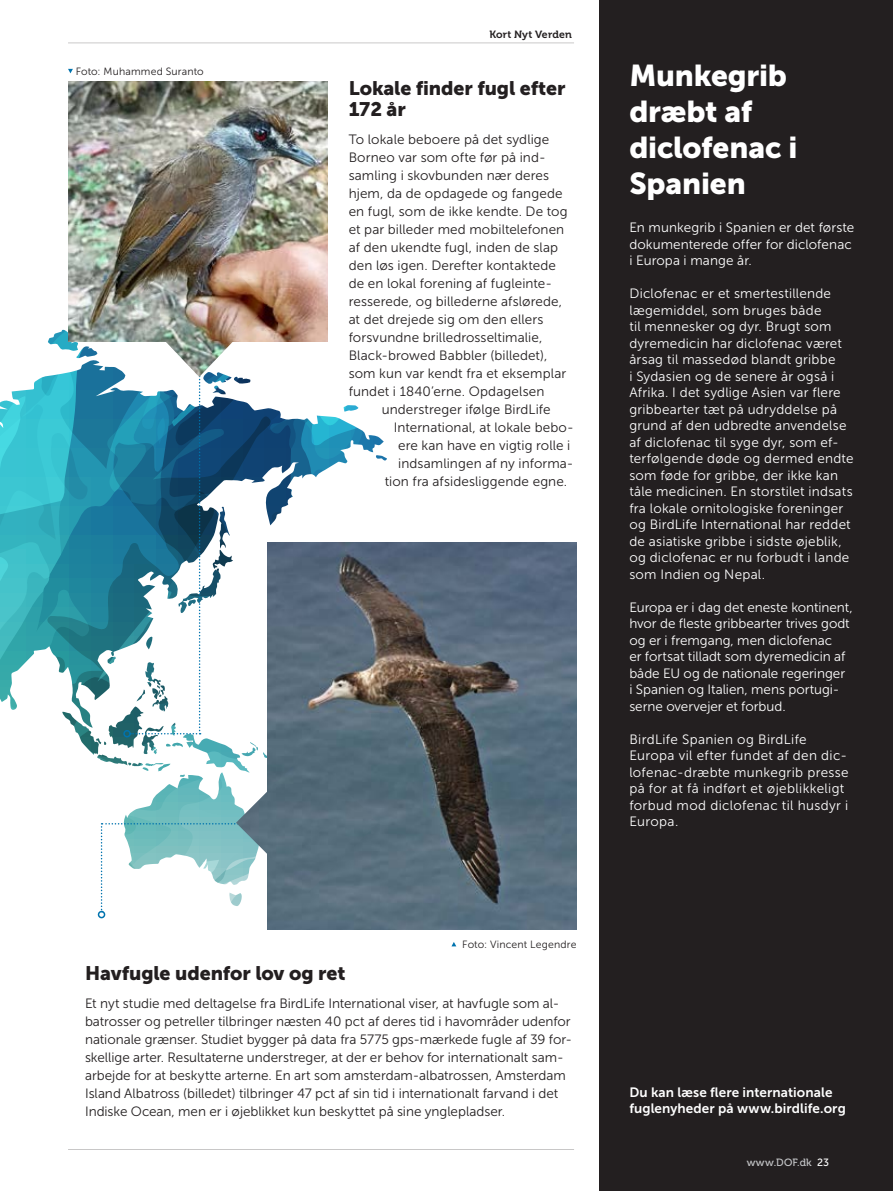
<style>
.page{position:relative;width:893px;height:1191px;background:#fff}
.page>*{position:absolute;margin:0;border:0;box-sizing:border-box;transform-origin:0 0}
.t1{font:30px/36px "Museo Sans 900";letter-spacing:-.01em;color:#fff}
.t2{font:19.5px/21px "Museo Sans 900";letter-spacing:-.005em;color:#231f20}
.t3{font:13.5px/18px "Museo Sans 300";color:#231f20}
.t4{font:13.5px/16.5px "Museo Sans 300";letter-spacing:.015em;color:#fff}
.t5{font:13.5px/16.5px "Museo Sans 700";letter-spacing:.01em;color:#fff}
.t6{font:10.5px "Museo Sans 300";letter-spacing:.015em;color:#231f20}
.t7{font:10.5px "Museo 700";letter-spacing:.015em;color:#231f20}
.t8{font:10.5px "Museo 500";letter-spacing:.025em;color:#c7c8ca}
.s1{font-family:"Museo Sans 500";color:#fff}
</style>
<div class="page">
<hr style="left:68px;top:1149px;width:506px;height:1px;background:#231f20">
<div style="left:600px;top:0;width:293px;height:1191px;background:#231f20"></div>
<hr style="left:68px;top:43px;width:506px;height:1px;background:#231f20">
<svg style="left:68px;top:69px;width:5px;height:4px"></svg>
<img style="left:68px;top:82px;width:260px;height:224px">
<img style="left:131px;top:233px;width:137px;height:73px">
<svg style="left:0;top:306px;width:547px;height:641px"></svg>
<img style="left:268px;top:542px;width:308px;height:387px">
<img style="left:236px;top:751px;width:142px;height:143px">
<p class="t6" style="left:76px;top:66px;width:130px">Foto: Muhammed Suranto</p>
<p class="t7" style="left:489px;top:28px;width:84px">Kort Nyt Verden</p>
<h2 class="t2" style="left:349px;top:78px;width:218px">Lokale finder fugl efter<br>172 år</h2>
<p class="t3" style="left:349px;top:130px;width:221px">To lokale beboere på det sydlige Borneo var som ofte før på ind&shy;samling i skovbunden nær deres hjem, da de opdagede og fangede en fugl, som de ikke kendte. De tog et par billeder med mobiltelefonen af den ukendte fugl, inden de slap den løs igen. Derefter kontaktede de en lokal forening af fugleinte&shy;resserede, og billederne afslørede, at det drejede sig om den ellers forsvundne brilledrosseltimalie, Black-browed Babbler (billedet), som kun var kendt fra et eksemplar fundet i 1840’erne. Opdagelsen</p>
<p class="t3" style="left:382px;top:400px;width:170px">understreger ifølge BirdLife</p>
<p class="t3" style="left:394px;top:418px;width:181px">International, at lokale bebo-</p>
<p class="t3" style="left:398px;top:436px;width:174px">ere kan have en vigtig rolle i</p>
<p class="t3" style="left:398px;top:454px;width:177px">indsamlingen af ny informa-</p>
<p class="t3" style="left:385px;top:472px;width:184px">tion fra afsidesliggende egne.</p>
<p class="t6" style="left:462px;top:938px;width:116px">Foto: Vincent Legendre</p>
<h2 class="t2" style="left:85px;top:962px;width:262px">Havfugle udenfor lov og ret</h2>
<p class="t3" style="left:85px;top:994px;width:489px">Et nyt studie med deltagelse fra BirdLife International viser, at havfugle som al&shy;batrosser og petreller tilbringer næsten 40 pct af deres tid i havområder udenfor nationale grænser. Studiet bygger på data fra 5775 gps-mærkede fugle af 39 for&shy;skellige arter. Resultaterne understreger, at der er behov for internationalt sam&shy;arbejde for at beskytte arterne. En art som amsterdam-albatrossen, Amsterdam Island Albatross (billedet) tilbringer 47 pct af sin tid i internationalt farvand i det Indiske Ocean, men er i øjeblikket kun beskyttet på sine ynglepladser.</p>
<h1 class="t1" style="left:629px;top:58px;width:170px">Munkegrib dræbt af diclofenac i<br>Spanien</h1>
<p class="t4" style="left:629px;top:219px;width:227px">En munkegrib i Spanien er det første dokumenterede offer for diclofenac i Europa i mange år.</p>
<p class="t4" style="left:629px;top:285px;width:226px">Diclofenac er et smertestillende lægemiddel, som bruges både<br>til mennesker og dyr. Brugt som dyremedicin har diclofenac været årsag til massedød blandt gribbe<br>i Sydasien og de senere år også i Afrika. I det sydlige Asien var flere gribbearter tæt på udryddelse på grund af den udbredte anvendelse af diclofenac til syge dyr, som ef&shy;terfølgende døde og dermed endte som føde for gribbe, der ikke kan tåle medicinen. En storstilet indsats fra lokale ornitologiske foreninger og BirdLife International har reddet de asiatiske gribbe i sidste øjeblik, og diclofenac er nu forbudt i lande som Indien og Nepal.</p>
<p class="t4" style="left:629px;top:599px;width:225px">Europa er i dag det eneste kontinent, hvor de fleste gribbearter trives godt og er i fremgang, men diclofenac<br>er fortsat tilladt som dyremedicin af både EU og de nationale regeringer<br>i Spanien og Italien, mens portugi&shy;serne overvejer et forbud.</p>
<p class="t4" style="left:629px;top:731px;width:221px">BirdLife Spanien og BirdLife<br>Europa vil efter fundet af den dic&shy;lofenac-dræbte munkegrib presse på for at få indført et øjeblikkeligt forbud mod diclofenac til husdyr i<br>Europa.</p>
<p class="t5" style="left:629px;top:1083px;width:218px">Du kan læse flere internationale fuglenyheder på www.birdlife.org</p>
<p class="t8" style="left:747px;top:1156px;width:84px">www.DOF.dk <span class="s1">23</span></p>
</div>
